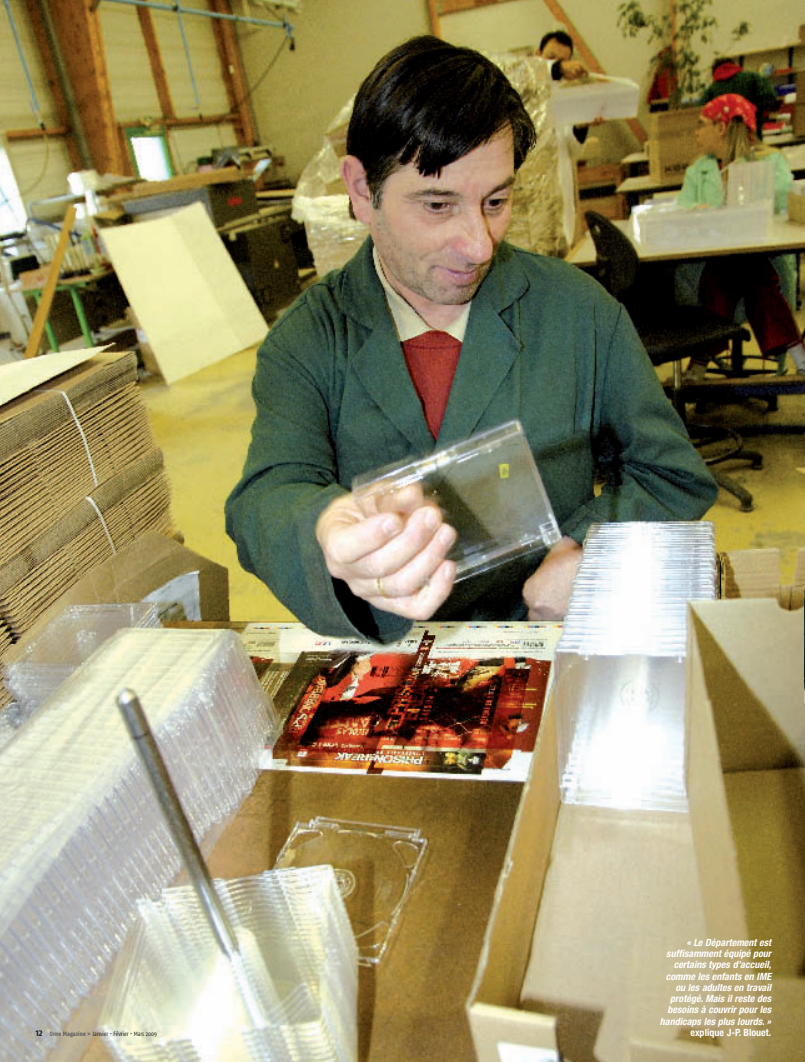
<style>
.page{position:relative;width:805px;height:1062px;background:#fff}
.page>*{position:absolute;margin:0;border:0;box-sizing:border-box;transform-origin:0 0}
.t1{font:italic 700 condensed 10px/11.2px "Helvetica Neue";color:#fff;text-align:right}
.t2{font:700 condensed 10px "Helvetica Neue";color:#fff}
.t3{font:6.25px "Fago Co";color:#231f20}
.s1{font-weight:700;font-size:10px}
.s2{font-weight:700;color:#57585a}
</style>
<div class="page">
<img style="left:0;top:0;width:804px;height:1062px">
<p class="t1" style="left:659px;top:937px;width:115px">« Le Département est suffisamment équipé pour certains types d’accueil, comme les enfants en IME ou les adultes en travail protégé. Mais il reste des besoins à couvrir pour les handicaps les plus lourds. »</p>
<p class="t3" style="left:36px;top:1032px;width:123px"><span class="s1">12</span> <span class="s2">Orne Magazine &gt;</span> Janvier • Février • Mars 2009</p>
<p class="t2" style="left:690px;top:1028px;width:82px">explique J-P. Blouet.</p>
</div>
